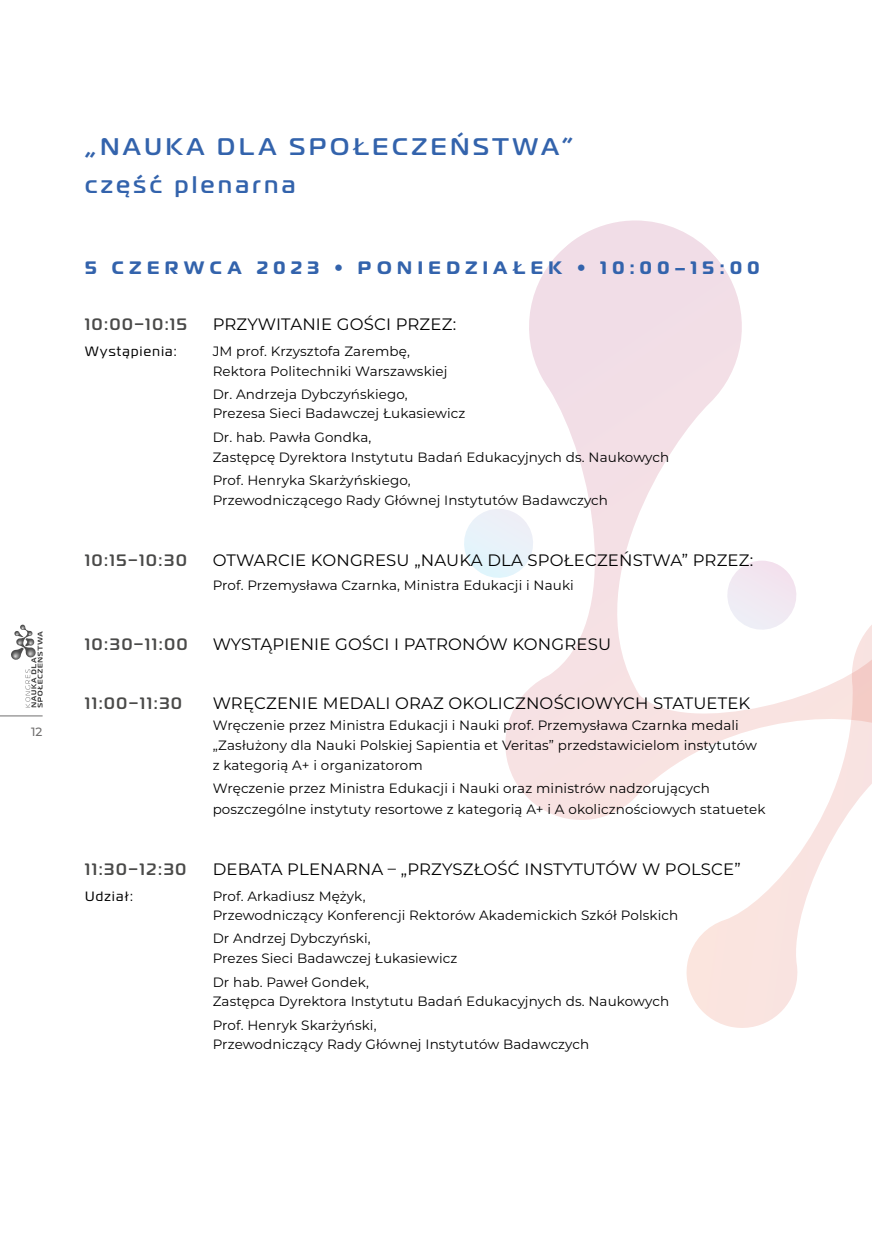
<style>
.page{position:relative;width:872px;height:1255px;background:#fff}
.page>*{position:absolute;margin:0;border:0;box-sizing:border-box;transform-origin:0 0}
.Title_02{font:500 24px "Magistral";letter-spacing:.16em;color:#3363ac}
.day{font:700 18px "Magistral";letter-spacing:.31em;color:#3363ac}
.session{font:16.5px "Montserrat";letter-spacing:.01em;color:#000}
.session-2{font:500 16.5px "Magistral";letter-spacing:.1em;color:#4a4a49}
.uczestnik_konsultant{font:13.5px/19.5px "Montserrat";letter-spacing:.01em;color:#000}
.prowadzacy{font:13.5px/19.5px "Montserrat";letter-spacing:.01em;color:#000}
.prowadzacy-2{font:13.5px "Magistral";letter-spacing:.1em;color:#000}
.t1{font:500 12px "Montserrat";color:#706f6f}
</style>
<div class="page">
<hr style="left:0;top:715px;width:43px;height:1px;background:#706f6f">
<svg style="left:11px;top:624px;width:32px;height:83px"></svg>
<svg style="left:686px;top:827px;width:153px;height:201px"></svg>
<svg style="left:505px;top:220px;width:367px;height:607px"></svg>
<svg style="left:464px;top:509px;width:73px;height:72px"></svg>
<svg style="left:723px;top:560px;width:77px;height:73px"></svg>
<p class="t1" style="left:31px;top:723px;width:13px">12</p>
<p class="Title_02" style="left:85px;top:132px;width:490px">„NAUKA DLA SPOŁECZEŃSTWA”</p>
<p class="Title_02" style="left:85px;top:169px;width:212px">część plenarna</p>
<p class="day" style="left:85px;top:256px;width:676px">5 CZERWCA 2023 • PONIEDZIAŁEK • 10:00–15:00</p>
<p class="session-2" style="left:85px;top:314px;width:104px">10:00–10:15</p>
<p class="session" style="left:213px;top:313px;width:245px">PRZYWITANIE GOŚCI PRZEZ:</p>
<p class="prowadzacy-2" style="left:85px;top:343px;width:93px">Wystąpienia:</p>
<p class="prowadzacy" style="left:213px;top:341px;width:236px">JM prof. Krzysztofa Zarembę,<br>Rektora Politechniki Warszawskiej</p>
<p class="uczestnik_konsultant" style="left:213px;top:383px;width:254px">Dr. Andrzeja Dybczyńskiego,<br>Prezesa Sieci Badawczej Łukasiewicz</p>
<p class="uczestnik_konsultant" style="left:213px;top:427px;width:458px">Dr. hab. Pawła Gondka,<br>Zastępcę Dyrektora Instytutu Badań Edukacyjnych ds. Naukowych</p>
<p class="uczestnik_konsultant" style="left:213px;top:470px;width:397px">Prof. Henryka Skarżyńskiego,<br>Przewodniczącego Rady Głównej Instytutów Badawczych</p>
<p class="session-2" style="left:85px;top:549px;width:103px">10:15–10:30</p>
<p class="session" style="left:213px;top:548px;width:542px">OTWARCIE KONGRESU „NAUKA DLA SPOŁECZEŃSTWA” PRZEZ:</p>
<p class="uczestnik_konsultant" style="left:213px;top:575px;width:363px">Prof. Przemysława Czarnka, Ministra Edukacji i Nauki</p>
<p class="session-2" style="left:85px;top:634px;width:104px">10:30–11:00</p>
<p class="session" style="left:213px;top:633px;width:400px">WYSTĄPIENIE GOŚCI I PATRONÓW KONGRESU</p>
<p class="session-2" style="left:85px;top:693px;width:98px">11:00–11:30</p>
<p class="session" style="left:213px;top:691px;width:539px">WRĘCZENIE MEDALI ORAZ OKOLICZNOŚCIOWYCH STATUETEK</p>
<p class="uczestnik_konsultant" style="left:213px;top:715px;width:546px">Wręczenie przez Ministra Edukacji i Nauki prof. Przemysława Czarnka medali „Zasłużony dla Nauki Polskiej Sapientia et Veritas” przedstawicielom instytutów z kategorią A+ i organizatorom</p>
<p class="uczestnik_konsultant" style="left:213px;top:777px;width:554px;line-height:21px">Wręczenie przez Ministra Edukacji i Nauki oraz ministrów nadzorujących poszczególne instytuty resortowe z kategorią A+ i A okolicznościowych statuetek</p>
<p class="session-2" style="left:85px;top:859px;width:103px">11:30–12:30</p>
<p class="session" style="left:213px;top:857px;width:529px">DEBATA PLENARNA – „PRZYSZŁOŚĆ INSTYTUTÓW W POLSCE”</p>
<p class="prowadzacy-2" style="left:85px;top:888px;width:49px">Udział:</p>
<p class="prowadzacy" style="left:213px;top:885px;width:467px">Prof. Arkadiusz Mężyk,<br>Przewodniczący Konferencji Rektorów Akademickich Szkół Polskich</p>
<p class="uczestnik_konsultant" style="left:213px;top:928px;width:246px">Dr Andrzej Dybczyński,<br>Prezes Sieci Badawczej Łukasiewicz</p>
<p class="uczestnik_konsultant" style="left:213px;top:971px;width:458px">Dr hab. Paweł Gondek,<br>Zastępca Dyrektora Instytutu Badań Edukacyjnych ds. Naukowych</p>
<p class="uczestnik_konsultant" style="left:213px;top:1014px;width:378px">Prof. Henryk Skarżyński,<br>Przewodniczący Rady Głównej Instytutów Badawczych</p>
</div>
